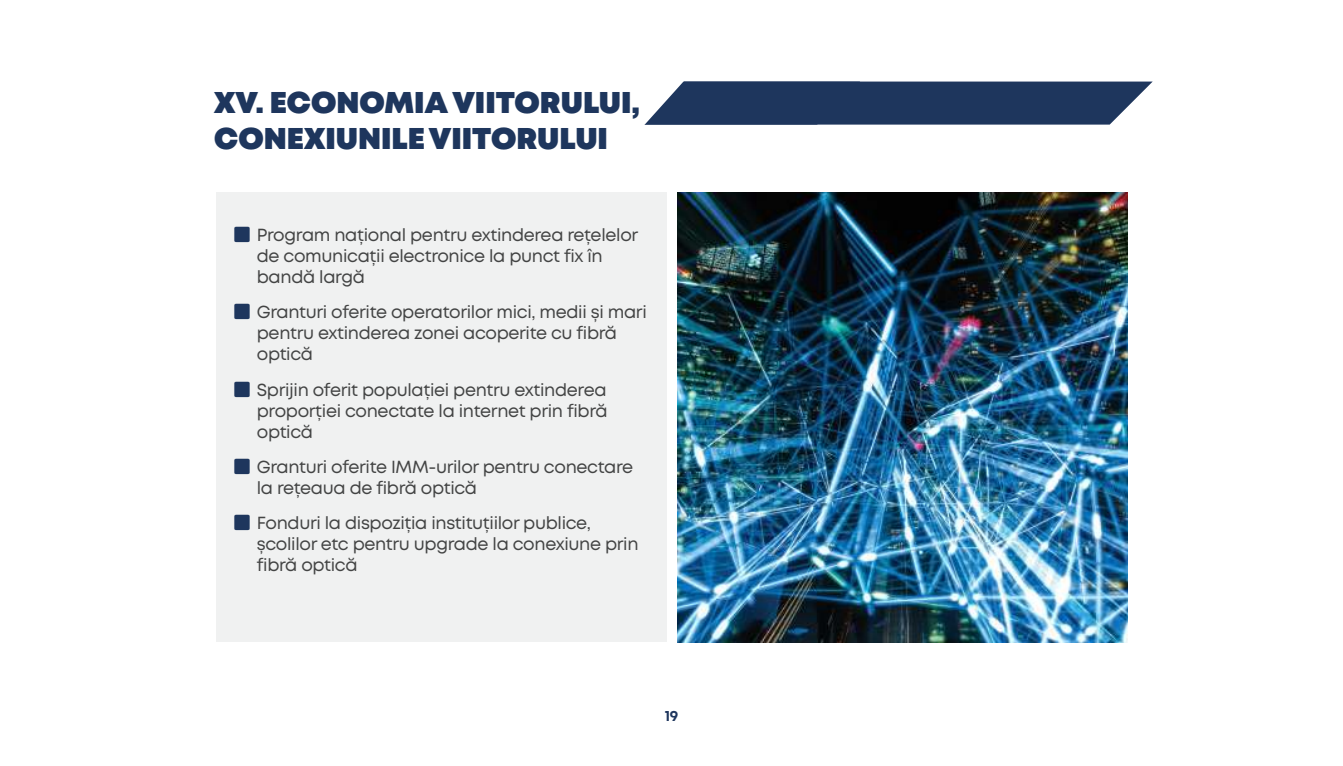
<style>
.page{position:relative;width:1343px;height:766px;background:#fff}
.page>*{position:absolute;margin:0;border:0;box-sizing:border-box;transform-origin:0 0}
.t1{font:900 30px/36px "Mont";color:#1e365d}
.t2{font:17.5px/21px "Mont";letter-spacing:-.02em;color:#434444}
.t3{font:700 15px "Mont";color:#1e365d}
</style>
<div class="page">
<div style="left:217px;top:192px;width:450px;height:450px;background:#f0f1f1"></div>
<img style="left:678px;top:192px;width:450px;height:450px">
<svg style="left:644px;top:81px;width:509px;height:44px"></svg>
<h1 class="t1" style="left:214px;top:86px;width:427px">XV. ECONOMIA VIITORULUI,<br>CONEXIUNILE VIITORULUI</h1>
<p class="t2" style="left:257px;top:224px;width:383px">Program național pentru extinderea rețelelor de comunicații electronice la punct fix în bandă largă</p>
<p class="t2" style="left:257px;top:302px;width:391px">Granturi oferite operatorilor mici, medii și mari pentru extinderea zonei acoperite cu fibră optică</p>
<p class="t2" style="left:257px;top:379px;width:352px;text-align:justify">Sprijin oferit populației pentru extinderea proporției conectate la internet prin fibră optică</p>
<p class="t2" style="left:257px;top:456px;width:378px">Granturi oferite IMM-urilor pentru conectare la rețeaua de fibră optică</p>
<p class="t2" style="left:257px;top:512px;width:383px">Fonduri la dispoziția instituțiilor publice, școlilor etc pentru upgrade la conexiune prin fibră optică</p>
<p class="t3" style="left:665px;top:709px;width:15px">19</p>
</div>
